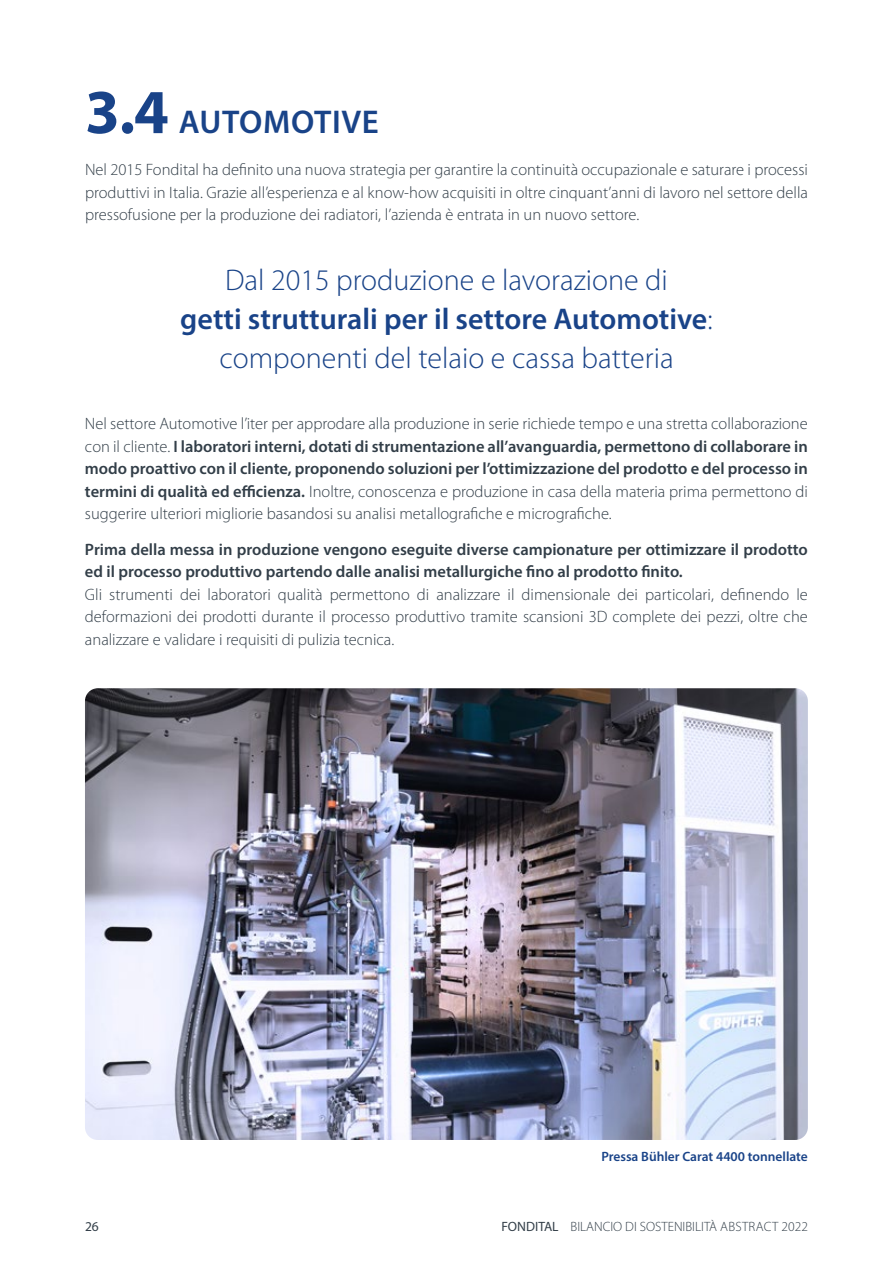
<style>
.page{position:relative;width:893px;height:1263px;background:#fff}
.page>*{position:absolute;margin:0;border:0;box-sizing:border-box;transform-origin:0 0}
.t1{font:700 63px "Myriad Pro";color:#194388}
.t2{font:600 33px "Myriad Pro";letter-spacing:.02em;color:#194388}
.t3{font:300 30px/39px "Myriad Pro";color:#194388;text-align:center}
.t4{font:300 16.5px/22.5px "Myriad Pro";color:#323e48;text-align:justify}
.t5{font:600 16.5px/22.5px "Myriad Pro";color:#323e48}
.t6{font:300 13.5px "Myriad Pro";color:#323e48}
.t7{font:600 13.5px "Myriad Pro";color:#194388}
.t8{font:13.5px "Myriad Pro";color:#323e48}
.s1{font-weight:600}
.s2{font-weight:400}
</style>
<div class="page">
<img style="left:85px;top:688px;width:723px;height:452px">
<h1 class="t1" style="left:85px;top:71px;width:85px">3.4</h1>
<h2 class="t2" style="left:179px;top:101px;width:201px">AUTOMOTIVE</h2>
<p class="t4" style="left:85px;top:159px;width:724px">Nel 2015 Fondital ha definito una nuova strategia per garantire la continuità occupazionale e saturare i processi produttivi in Italia. Grazie all’esperienza e al know-how acquisiti in oltre cinquant’anni di lavoro nel settore della pressofusione per la produzione dei radiatori, l’azienda è entrata in un nuovo settore.</p>
<h3 class="t3" style="left:180px;top:261px;width:534px">Dal 2015 produzione e lavorazione di<br><span class="s1">getti strutturali per il settore Automotive</span>: componenti del telaio e cassa batteria</h3>
<p class="t4" style="left:85px;top:413px;width:724px">Nel settore Automotive l’iter per approdare alla produzione in serie richiede tempo e una stretta collaborazione con il cliente. <span class="s1">I laboratori interni, dotati di strumentazione all’avanguardia, permettono di collaborare in modo proattivo con il cliente, proponendo soluzioni per l’ottimizzazione del prodotto e del processo in termini di qualità ed efficienza.</span> Inoltre, conoscenza e produzione in casa della materia prima permettono di suggerire ulteriori migliorie basandosi su analisi metallografiche e micrografiche.</p>
<p class="t5" style="left:85px;top:537px;width:724px">Prima della messa in produzione vengono eseguite diverse campionature per ottimizzare il prodotto ed il processo produttivo partendo dalle analisi metallurgiche fino al prodotto finito.</p>
<p class="t4" style="left:85px;top:583px;width:724px">Gli strumenti dei laboratori qualità permettono di analizzare il dimensionale dei particolari, definendo le deformazioni dei prodotti durante il processo produttivo tramite scansioni 3D complete dei pezzi, oltre che analizzare e validare i requisiti di pulizia tecnica.</p>
<p class="t7" style="left:601px;top:1147px;width:208px">Pressa Bühler Carat 4400 tonnellate</p>
<p class="t8" style="left:85px;top:1218px;width:15px">26</p>
<p class="t6" style="left:501px;top:1219px;width:308px"><span class="s2">FONDITAL</span> BILANCIO DI SOSTENIBILITÀ ABSTRACT 2022</p>
</div>
